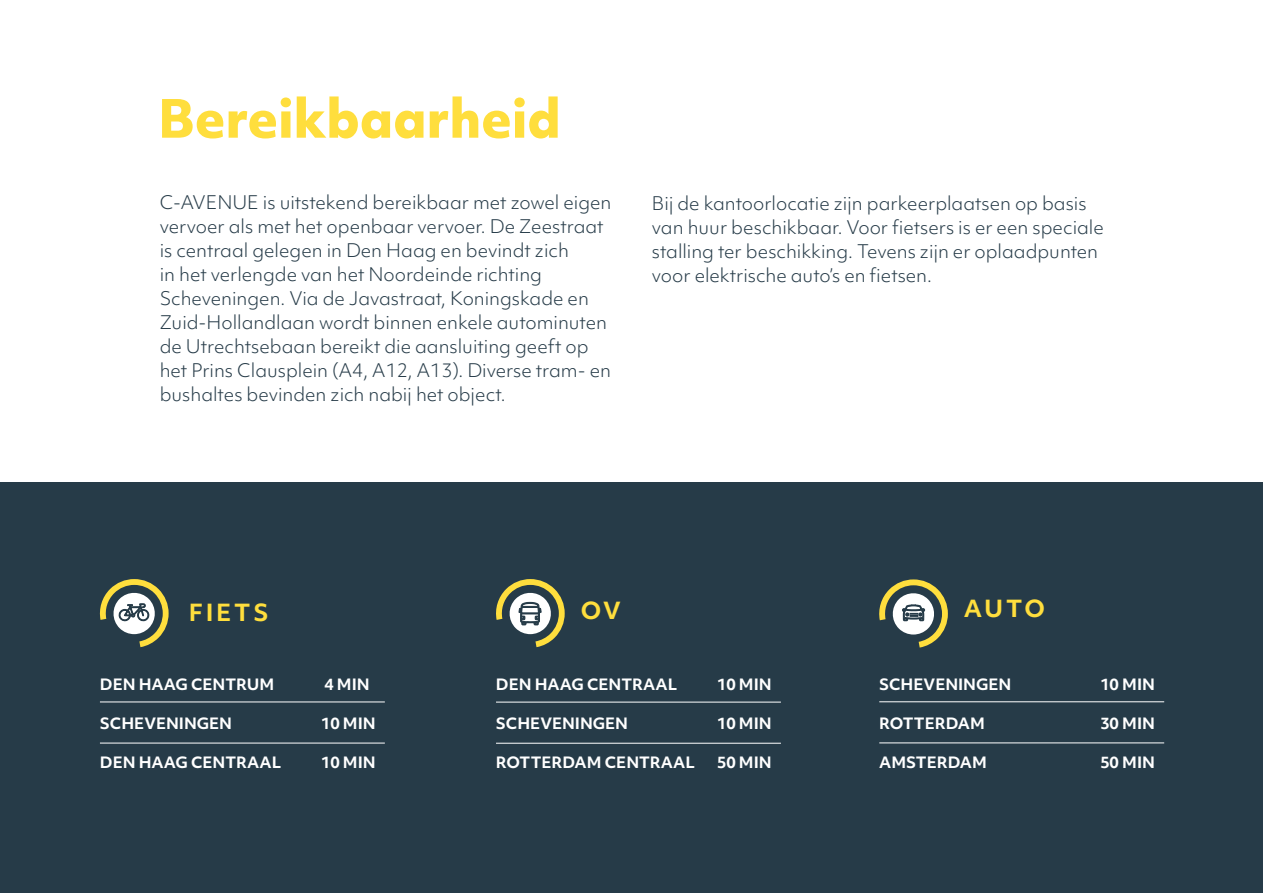
<style>
.page{position:relative;width:1263px;height:893px;background:#fff}
.page>*{position:absolute;margin:0;border:0;box-sizing:border-box;transform-origin:0 0}
.t1{font:800 50.85px "Objektiv Mk 1";color:#ffde3d}
.t2{font:700 22.65px "Objektiv Mk 1";letter-spacing:.12em;color:#ffde3d}
.t3{font:300 18px/24px "Objektiv Mk 1";color:#263b48}
.t4{font:700 15px "Objektiv Mk 1";color:#fff}
</style>
<div class="page">
<div style="left:0;top:483px;width:1263px;height:410px;background:#263b48"></div>
<svg style="left:99px;top:579px;width:70px;height:68px"></svg>
<hr style="left:100px;top:702px;width:285px;height:1px;background:#fff">
<hr style="left:100px;top:743px;width:285px;height:1px;background:#fff">
<hr style="left:496px;top:702px;width:285px;height:1px;background:#fff">
<hr style="left:496px;top:743px;width:285px;height:1px;background:#fff">
<svg style="left:496px;top:579px;width:69px;height:68px"></svg>
<svg style="left:879px;top:579px;width:69px;height:69px"></svg>
<hr style="left:879px;top:701px;width:285px;height:1px;background:#fff">
<hr style="left:879px;top:743px;width:285px;height:1px;background:#fff">
<h1 class="t1" style="left:158px;top:82px;width:404px">Bereikbaarheid</h1>
<p class="t3" style="left:160px;top:190px;width:453px">C-AVENUE is uitstekend bereikbaar met zowel eigen vervoer als met het openbaar vervoer. De Zeestraat is centraal gelegen in Den Haag en bevindt zich<br>in het verlengde van het Noordeinde richting Scheveningen. Via de Javastraat, Koningskade en Zuid-Hollandlaan wordt binnen enkele autominuten de Utrechtsebaan bereikt die aansluiting geeft op het Prins Clausplein (A4, A12, A13). Diverse tram- en bushaltes bevinden zich nabij het object.</p>
<p class="t3" style="left:652px;top:191px;width:453px">Bij de kantoorlocatie zijn parkeerplaatsen op basis van huur beschikbaar. Voor fietsers is er een speciale stalling ter beschikking. Tevens zijn er oplaadpunten voor elektrische auto’s en fietsen.</p>
<p class="t2" style="left:189px;top:596px;width:81px">FIETS</p>
<p class="t4" style="left:100px;top:674px;width:176px">DEN HAAG CENTRUM</p>
<p class="t4" style="left:324px;top:674px;width:47px">4 MIN</p>
<p class="t4" style="left:100px;top:713px;width:134px">SCHEVENINGEN</p>
<p class="t4" style="left:321px;top:713px;width:56px">10 MIN</p>
<p class="t4" style="left:100px;top:752px;width:183px">DEN HAAG CENTRAAL</p>
<p class="t4" style="left:321px;top:752px;width:56px">10 MIN</p>
<p class="t2" style="left:581px;top:595px;width:42px">OV</p>
<p class="t4" style="left:496px;top:674px;width:183px">DEN HAAG CENTRAAL</p>
<p class="t4" style="left:717px;top:674px;width:56px">10 MIN</p>
<p class="t4" style="left:496px;top:713px;width:134px">SCHEVENINGEN</p>
<p class="t4" style="left:717px;top:713px;width:56px">10 MIN</p>
<p class="t4" style="left:496px;top:752px;width:200px">ROTTERDAM CENTRAAL</p>
<p class="t4" style="left:717px;top:752px;width:56px">50 MIN</p>
<p class="t2" style="left:964px;top:592px;width:83px">AUTO</p>
<p class="t4" style="left:879px;top:673px;width:134px">SCHEVENINGEN</p>
<p class="t4" style="left:1100px;top:673px;width:56px">10 MIN</p>
<p class="t4" style="left:879px;top:712px;width:107px">ROTTERDAM</p>
<p class="t4" style="left:1100px;top:712px;width:56px">30 MIN</p>
<p class="t4" style="left:879px;top:751px;width:109px">AMSTERDAM</p>
<p class="t4" style="left:1100px;top:751px;width:56px">50 MIN</p>
</div>
